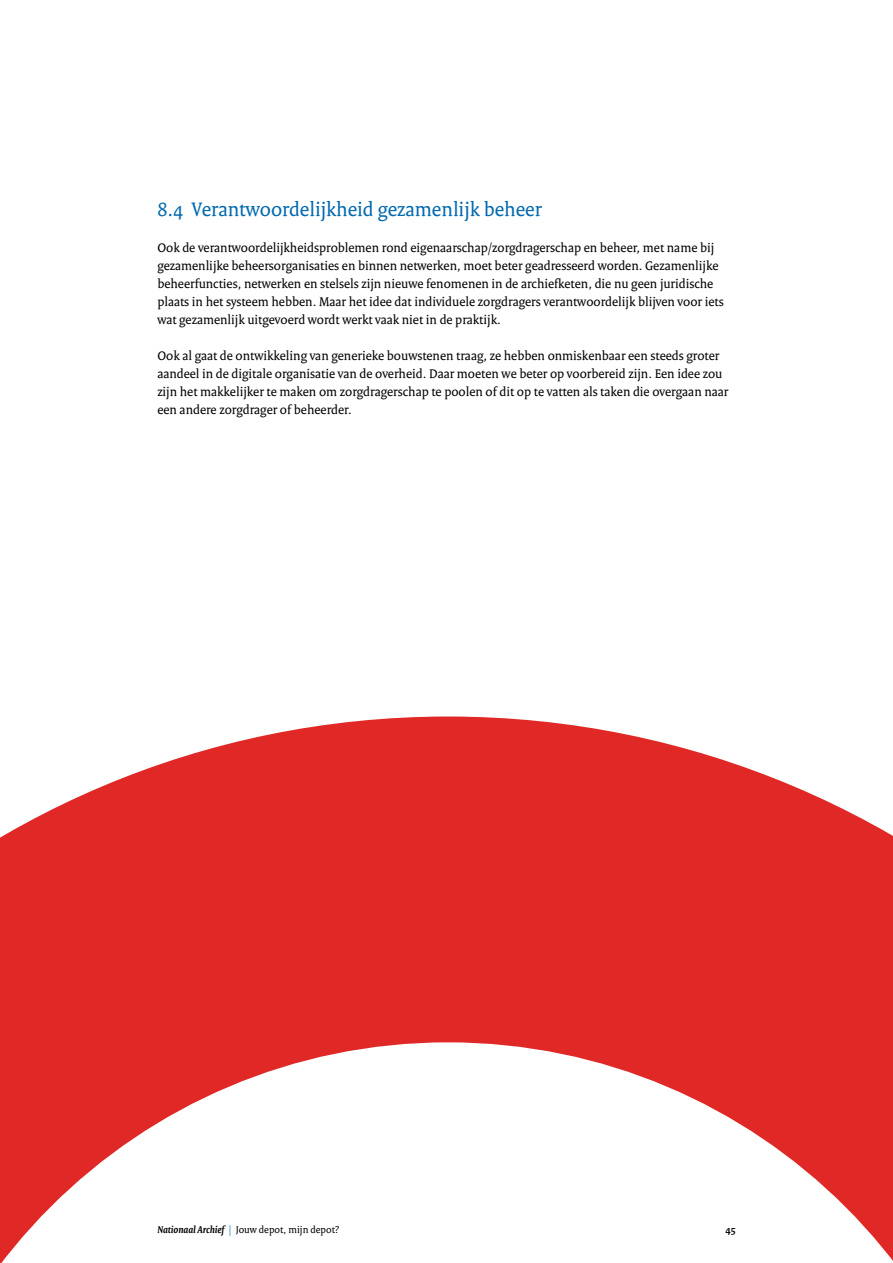
<style>
.page{position:relative;width:893px;height:1263px;background:#fff}
.page>*{position:absolute;margin:0;border:0;box-sizing:border-box;transform-origin:0 0}
._04_RO_Paragraafkop{font:21px "Rijksoverheid Serif";color:#0069b0}
.t1{font:13.5px/18px "Rijksoverheid Serif";color:#000}
.t2{font:10.5px "Rijksoverheid Serif";color:#000}
.t3{font:700 10.5px "Rijksoverheid Serif";color:#000}
.s1{font-weight:700;font-style:italic}
.s2{color:#0069b0}
</style>
<div class="page">
<svg style="left:0;top:716px;width:893px;height:547px;fill:#e02926"></svg>
<p class="_04_RO_Paragraafkop" style="left:157px;top:197px;width:386px">8.4 Verantwoordelijkheid gezamenlijk beheer</p>
<p class="t1" style="left:157px;top:239px;width:568px">Ook de verantwoordelijkheidsproblemen rond eigenaarschap/zorgdragerschap en beheer, met name bij gezamenlijke beheersorganisaties en binnen netwerken, moet beter geadresseerd worden. Gezamenlijke beheerfuncties, netwerken en stelsels zijn nieuwe fenomenen in de archiefketen, die nu geen juridische plaats in het systeem hebben. Maar het idee dat individuele zorgdragers verantwoordelijk blijven voor iets wat gezamenlijk uitgevoerd wordt werkt vaak niet in de praktijk.</p>
<p class="t1" style="left:157px;top:347px;width:573px">Ook al gaat de ontwikkeling van generieke bouwstenen traag, ze hebben onmiskenbaar een steeds groter aandeel in de digitale organisatie van de overheid. Daar moeten we beter op voorbereid zijn. Een idee zou zijn het makkelijker te maken om zorgdragerschap te poolen of dit op te vatten als taken die overgaan naar een andere zorgdrager of beheerder.</p>
<p class="t2" style="left:157px;top:1223px;width:184px"><span class="s1">Nationaal Archief</span> <span class="s2">|</span> Jouw depot, mijn depot?</p>
<p class="t3" style="left:726px;top:1223px;width:12px">45</p>
</div>
